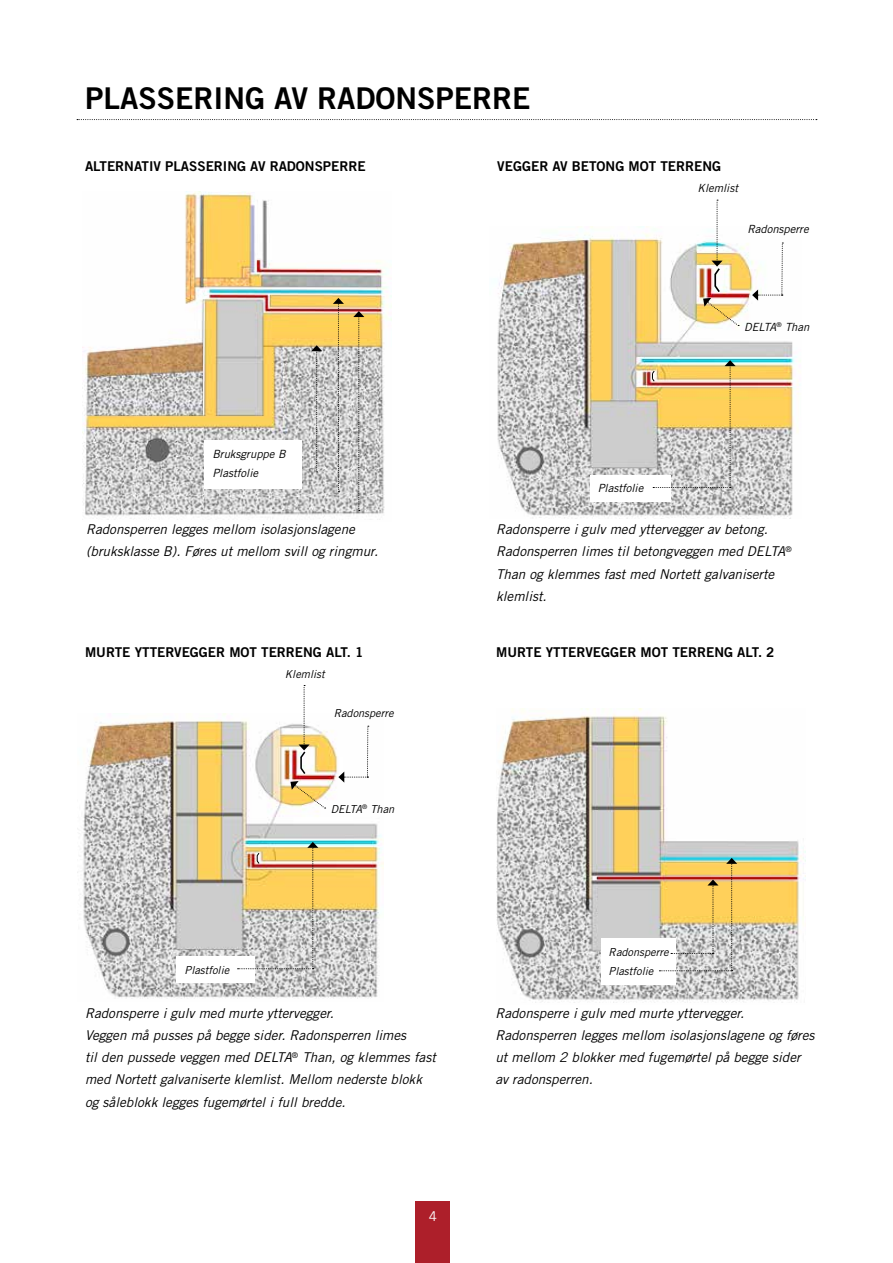
<style>
.page{position:relative;width:893px;height:1263px;background:#fff}
.page>*{position:absolute;margin:0;border:0;box-sizing:border-box;transform-origin:0 0}
.t1{font:30px "Trade Gothic Bold Two";color:#000}
.t2{font:italic 13.5px/22.2px "Trade Gothic";color:#000}
.t3{font:13.5px "Trade Gothic Bold Two";color:#000}
.t4{font:13.5px "Trade Gothic";color:#fff}
.t5{font:italic 11.25px/18.9px "Trade Gothic";color:#000}
.t6{font:italic 10.95px/18.3px "Trade Gothic";color:#000}
</style>
<div class="page">
<svg style="left:77px;top:119px;width:740px;height:1px"></svg>
<img style="left:83px;top:191px;width:309px;height:329px">
<div style="left:204px;top:441px;width:97px;height:48px;background:#fff"></div>
<svg style="left:267px;top:298px;width:97px;height:213px;background:#d3c7ae"></svg>
<div style="left:416px;top:1202px;width:34px;height:61px;background:#ad1f2a"></div>
<img style="left:497px;top:226px;width:302px;height:292px">
<svg style="left:752px;top:243px;width:31px;height:58px"></svg>
<div style="left:591px;top:475px;width:80px;height:26px;background:#fff"></div>
<img style="left:79px;top:713px;width:305px;height:286px">
<svg style="left:338px;top:726px;width:31px;height:57px"></svg>
<div style="left:177px;top:956px;width:78px;height:26px;background:#fff"></div>
<img style="left:496px;top:708px;width:309px;height:295px">
<div style="left:601px;top:938px;width:75px;height:46px;background:#fff"></div>
<svg style="left:659px;top:858px;width:78px;height:113px;background:#dbc58e"></svg>
<svg style="left:703px;top:200px;width:36px;height:126px"></svg>
<svg style="left:290px;top:685px;width:36px;height:124px"></svg>
<img style="left:238px;top:842px;width:80px;height:127px">
<svg style="left:651px;top:360px;width:85px;height:128px;background:#d8c697"></svg>
<h1 class="t1" style="left:85px;top:80px;width:447px">PLASSERING AV RADONSPERRE</h1>
<p class="t3" style="left:85px;top:158px;width:282px">ALTERNATIV PLASSERING AV RADONSPERRE</p>
<p class="t5" style="left:212px;top:445px;width:75px">Bruksgruppe B<br>Plastfolie</p>
<p class="t2" style="left:86px;top:518px;width:294px">Radonsperren legges mellom isolasjonslagene (bruksklasse B). Føres ut mellom svill og ringmur.</p>
<p class="t3" style="left:497px;top:158px;width:224px">VEGG ER AV BETONG MOT TERRENG</p>
<p class="t5" style="left:697px;top:179px;width:42px">Klemlist</p>
<p class="t5" style="left:747px;top:220px;width:63px">Radonsperre</p>
<p class="t5" style="left:598px;top:479px;width:47px">Plastfolie</p>
<p class="t5" style="left:744px;top:317px;width:67px">DELTA<sup>®</sup> Than</p>
<p class="t2" style="left:496px;top:518px;width:297px">Radonsperre i gulv med yttervegger av betong.<br>Radonsperren limes til betongveggen med DELTA<sup>® </sup>Than og klemmes fast med Nortett galvaniserte klemlist.</p>
<p class="t3" style="left:85px;top:644px;width:280px">MURTE YTTERVEGG ER MOT TERRENG ALT. 1</p>
<p class="t3" style="left:496px;top:644px;width:280px">MURTE YTTERVEGG ER MOT TERRENG ALT. 2</p>
<p class="t6" style="left:285px;top:664px;width:41px">Klemlist</p>
<p class="t6" style="left:334px;top:703px;width:61px">Radonsperre</p>
<p class="t6" style="left:185px;top:960px;width:46px">Plastfolie</p>
<p class="t6" style="left:331px;top:800px;width:65px">DELTA<sup>®</sup> Than</p>
<p class="t2" style="left:85px;top:1002px;width:352px">Radonsperre i gulv med murte yttervegger.<br>Veggen må pusses på begge sider. Radonsperren limes<br>til den pussede veggen med DELTA<sup>®</sup> Than, og klemmes fast med Nortett galvaniserte klemlist. Mellom nederste blokk og såleblokk legges fugemørtel i full bredde.</p>
<p class="t4" style="left:429px;top:1208px;width:10px">4</p>
<p class="t6" style="left:609px;top:943px;width:61px">Radonsperre<br>Plastfolie</p>
<p class="t2" style="left:495px;top:1002px;width:321px">Radonsperre i gulv med murte yttervegger.<br>Radonsperren legges mellom isolasjonslagene og føres ut mellom 2 blokker med fugemørtel på begge sider av radonsperren.</p>
</div>
